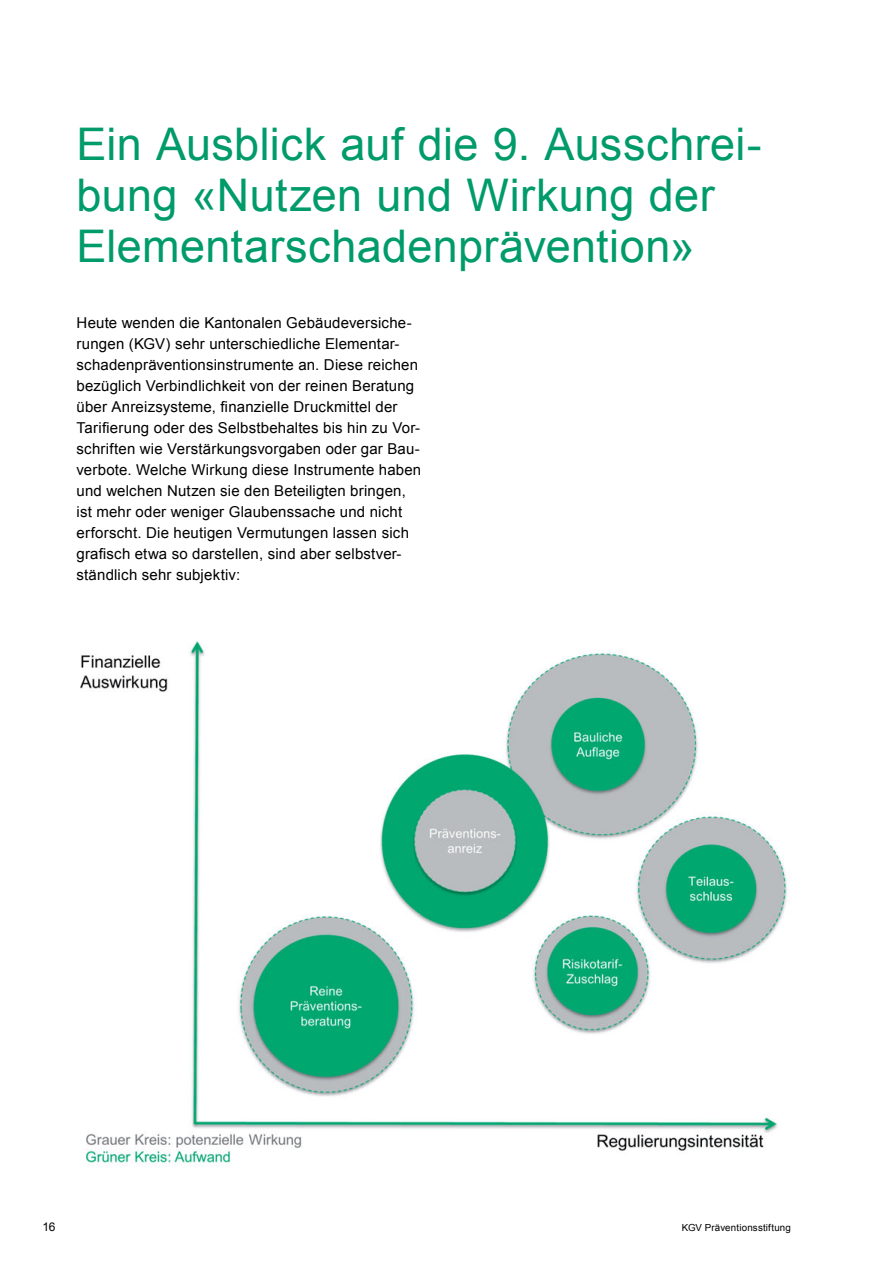
<style>
.page{position:relative;width:893px;height:1263px;background:#fff}
.page>*{position:absolute;margin:0;border:0;box-sizing:border-box;transform-origin:0 0}
.t1{font:45px/51px "Arial";letter-spacing:.01em;color:#009b6a}
.t2{font:15px/21px "Arial";letter-spacing:.015em;color:#000}
.t3{font:12px "Arial";color:#000}
.t4{font:9.75px "Arial";letter-spacing:.02em;color:#000}
</style>
<div class="page">
<img style="left:80px;top:641px;width:710px;height:526px">
<h1 class="t1" style="left:77px;top:119px;width:687px">Ein Ausblick auf die 9. Ausschrei&shy;bung «Nutzen und Wirkung der<br>Elementarschadenprävention»</h1>
<p class="t2" style="left:77px;top:313px;width:346px">Heute wenden die Kantonalen Gebäudeversiche&shy;rungen (KGV) sehr unterschiedliche Elementar&shy;schadenpräventionsinstrumente an. Diese reichen bezüglich Verbindlichkeit von der reinen Beratung über Anreizsysteme, finanzielle Druckmittel der Tarifierung oder des Selbstbehaltes bis hin zu Vor&shy;schriften wie Verstärkungsvorgaben oder gar Bau&shy;verbote. Welche Wirkung diese Instrumente haben und welchen Nutzen sie den Beteiligten bringen, ist mehr oder weniger Glaubenssache und nicht erforscht. Die heutigen Vermutungen lassen sich grafisch etwa so darstellen, sind aber selbstver&shy;ständlich sehr subjektiv:</p>
<p class="t3" style="left:43px;top:1219px;width:15px">16</p>
<p class="t4" style="left:682px;top:1221px;width:111px">KGV Präventionsstiftung</p>
</div>
